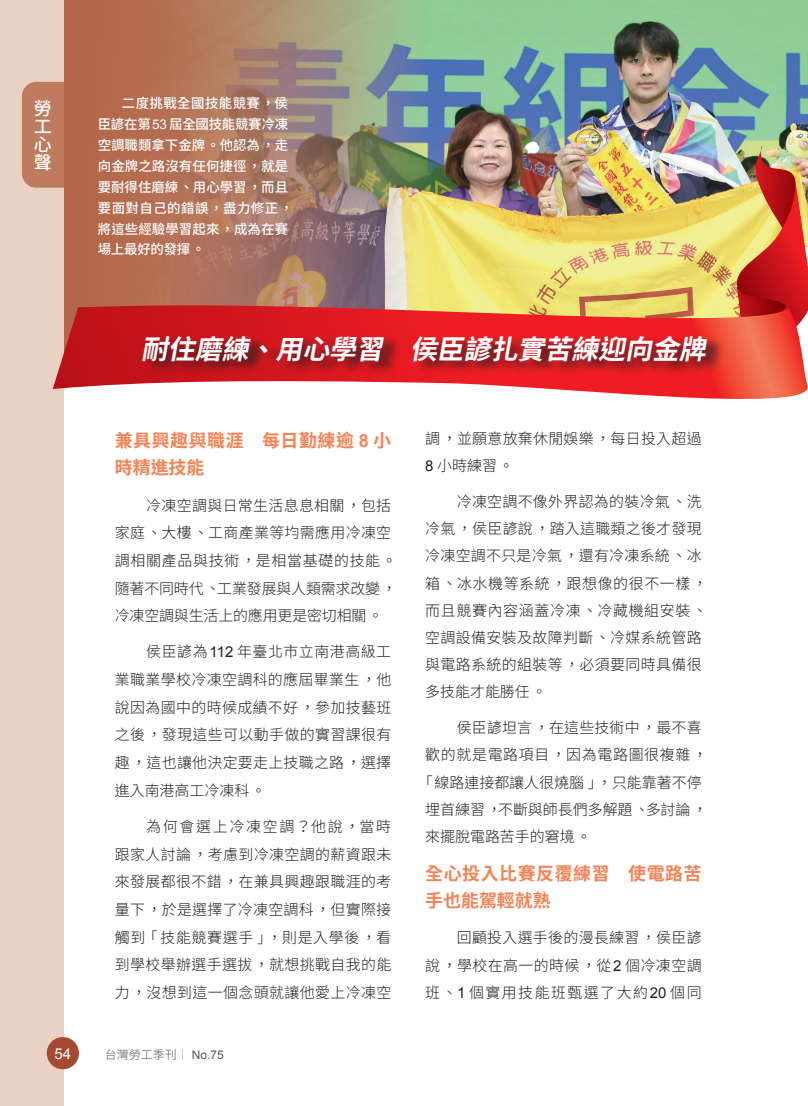
<style>
.page{position:relative;width:808px;height:1106px;background:#fff}
.page>*{position:absolute;margin:0;border:0;box-sizing:border-box;transform-origin:0 0}
.段落樣式3{font:italic 700 26.85px "Noto Sans CJ Ktc";color:#fff}
.段落樣式3-2{font:700 18px/26.8px "Noto Sans CJ Ktc";letter-spacing:.03em;color:#f58355}
.t1{font:500 18px/18px "Noto Sans CJ Ktc";color:#fff;text-align:justify}
.N內文{font:300 15px/27.6px "Noto Sans CJ Ktc";letter-spacing:.02em;color:#231f20}
.N內文-2{font:300 15px "Noto Sans CJ Ktc";color:#231f20}
.N內文-3{font:300 15px "Noto Sans CJ Ktc";letter-spacing:.045em;color:#231f20}
.t2{font:15px "Arial";color:#fff}
.N內文-4{font:500 13.5px/20.9px "Noto Sans CJ Ktc";letter-spacing:.005em;color:#fff}
.t3{font:300 12px "Noto Sans CJ Ktc";color:#57585a}
.s1{font-family:"Arial";font-weight:400}
.s2{font-family:"Arial"}
.s3{font-family:"Adobe Ming Std"}
</style>
<div class="page">
<div style="left:0;top:0;width:64px;height:1106px;background:#e9d1c3"></div>
<div style="left:22px;top:82px;width:42px;height:106px;background:#be7b5e"></div>
<div style="left:47px;top:1037px;width:32px;height:32px;background:#a74832;border-radius:50%"></div>
<div style="left:64px;top:0;width:59px;height:303px;background:#b3674b"></div>
<img style="left:123px;top:0;width:685px;height:303px">
<img style="left:736px;top:146px;width:72px;height:157px">
<svg style="left:53px;top:303px;width:755px;height:96px"></svg>
<div style="left:146px;top:334px;width:580px;height:41px;background:#231f20;opacity:.75"></div>
<p class="t1" style="left:34px;top:99px;width:19px">勞工心聲</p>
<p class="N內文-4" style="left:98px;top:93px;width:197px;text-indent:24px">二度挑戰全國技能競賽，侯臣諺在第<span class="s1">53</span> 屆全國技能競賽冷凍空調職類拿下金牌。他認為，走向金牌之路沒有任何捷徑，就是要耐得住磨練、用心學習，而且要面對自己的錯誤，盡力修正，將這些經驗學習起來，成為在賽場上最好的發揮。</p>
<p class="段落樣式3" style="left:141px;top:334px;width:580px">耐住磨練、用心學習　侯臣諺扎實苦練迎向金牌</p>
<p class="段落樣式3-2" style="left:115px;top:427px;width:278px">兼具興趣與職涯　每日勤練逾 <span class="s2">8</span> 小時精進技能</p>
<p class="N內文" style="left:115px;top:491px;width:284px;text-indent:32px">冷凍空調與日常生活息息相關，包括家庭、大樓、工商產業等均需應用冷凍空調相關產品與技術，是相當基礎的技能。隨著不同時代、工業發展與人類需求改變，冷凍空調與生活上的應用更是密切相關。</p>
<p class="N內文" style="left:115px;top:638px;width:278px;text-align:justify;text-indent:32px">侯臣諺為<span class="s1">112</span> 年臺北市立南港高級工業職業學校冷凍空調科的應屆畢業生，他說因為國中的時候成績不好，參加技藝班之後，發現這些可以動手做的實習課很有趣，這也讓他決定要走上技職之路，選擇進入南港高工冷凍科。</p>
<p class="N內文" style="left:115px;top:813px;width:278px;text-align:justify;text-indent:32px">為何會選上冷凍空調？他說，當時跟家人討論，考慮到冷凍空調的薪資跟未來發展都很不錯，在兼具興趣跟職涯的考量下，於是選擇了冷凍空調科，但實際接觸到「技能競賽選手」，則是入學後，看到學校舉辦選手選拔，就想挑戰自我的能力，沒想到這一個念頭就讓他愛上冷凍空</p>
<p class="N內文" style="left:425px;top:425px;width:278px;line-height:27.2px">調，並願意放棄休閒娛樂，每日投入超過<br><span class="s1">8</span> 小時練習。</p>
<p class="N內文" style="left:425px;top:488px;width:283px;line-height:27.2px;text-indent:32px">冷凍空調不像外界認為的裝冷氣、洗冷氣，侯臣諺說，踏入這職類之後才發現冷凍空調不只是冷氣，還有冷凍系統、冰箱、冰水機等系統，跟想像的很不一樣，而且競賽內容涵蓋冷凍、冷藏機組安裝、空調設備安裝及故障判斷、冷媒系統管路與電路系統的組裝等，必須要同時具備很多技能才能勝任。</p>
<p class="N內文" style="left:457px;top:714px;width:246px">侯臣諺坦言，在這些技術中，最不喜</p>
<p class="N內文-3" style="left:425px;top:746px;width:283px">歡的就是電路項目，因為電路圖很複雜，</p>
<p class="N內文-2" style="left:418px;top:773px;width:285px">「線路連接都讓人很燒腦」，只能靠著不停</p>
<p class="N內文-2" style="left:425px;top:801px;width:284px">埋首練習，不斷與師長們多解題、多討論，</p>
<p class="N內文-2" style="left:425px;top:828px;width:168px">來擺脫電路苦手的窘境。</p>
<p class="段落樣式3-2" style="left:425px;top:861px;width:278px;line-height:26.4px">全心投入比賽反覆練習　使電路苦手也能駕輕就熟</p>
<p class="N內文" style="left:425px;top:924px;width:278px;line-height:27.2px;text-align:justify;text-indent:32px">回顧投入選手後的漫長練習，侯臣諺說，學校在高一的時候，從<span class="s1">2</span> 個冷凍空調班、<span class="s1">1</span> 個實用技能班甄選了大約<span class="s1">20</span> 個同</p>
<p class="t2" style="left:54px;top:1043px;width:18px">54</p>
<p class="t3" style="left:105px;top:1047px;width:121px">台灣勞工季刊<span class="s3">｜</span> <span class="s1">No.75</span></p>
</div>
